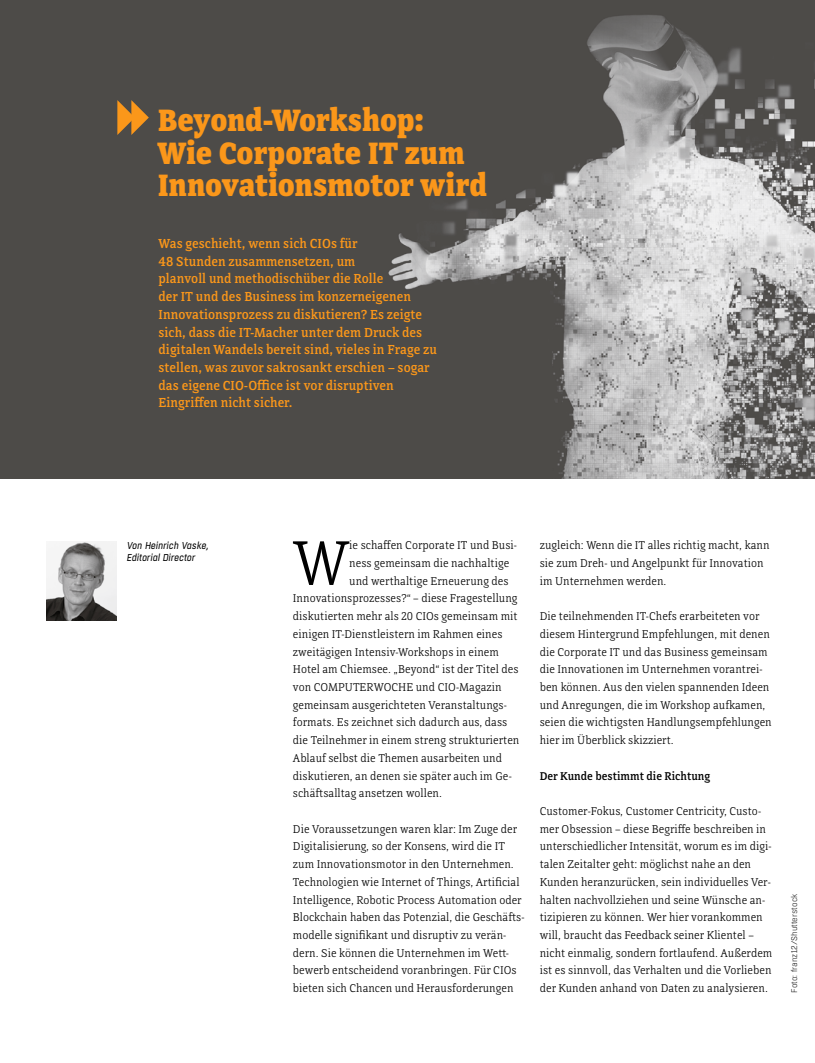
<style>
.page{position:relative;width:815px;height:1063px;background:#fff}
.page>*{position:absolute;margin:0;border:0;box-sizing:border-box;transform-origin:0 0}
._1_Fließ_1__Abs_groß{font:300 65.88px "Directa Serif";color:#000}
._1_Head_TT__title{font:800 32.5px/32.5px "Directa Serif";letter-spacing:-.005em;color:#fb971a}
._1_Vorspann_TT__abst{font:500 13.75px/17.8px "Directa Serif";color:#fb971a}
._1_Fließ{font:300 11.88px/17.8px "Directa Serif";color:#000}
._1_Fließ_1__Abs_groß-2{font:300 11.88px "Directa Serif";color:#000}
._1_Zwiti__subtitle{font:500 11.88px "Directa Serif";color:#000}
._1_BU{font:italic 10px/12.5px "Boxed";color:#000}
._0_Credit{font:300 8.12px "Boxed";color:#000}
</style>
<div class="page">
<img style="left:0;top:0;width:815px;height:478px">
<svg style="left:117px;top:100px;width:32px;height:35px"></svg>
<img style="left:46px;top:541px;width:71px;height:79px">
<p class="_1_Head_TT__title" style="left:158px;top:105px;width:331px">Beyond-Workshop:<br>Wie Corporate IT zum<br>Innovationsmotor wird</p>
<p class="_1_Vorspann_TT__abst" style="left:159px;top:235px;width:280px">Was geschieht, wenn sich CIOs für<br>48 Stunden zusammensetzen, um<br>planvoll und methodischüber die Rolle<br>der IT und des Business im konzerneigenen Innovationsprozess zu diskutieren? Es zeigte sich, dass die IT-Macher unter dem Druck des digitalen Wandels bereit sind, vieles in Frage zu stellen, was zuvor sakrosankt erschien – sogar das eigene CIO-Office ist vor disruptiven Eingriffen nicht sicher.</p>
<p class="_1_BU" style="left:126px;top:539px;width:83px">Von Heinrich Vaske,<br>Editorial Director</p>
<p class="_1_Fließ_1__Abs_groß" style="left:293px;top:524px;width:58px">W</p>
<p class="_1_Fließ_1__Abs_groß-2" style="left:349px;top:538px;width:169px">ie schaffen Corporate IT und Busi-</p>
<p class="_1_Fließ_1__Abs_groß-2" style="left:349px;top:556px;width:161px">ness gemeinsam die nachhaltige</p>
<p class="_1_Fließ_1__Abs_groß-2" style="left:349px;top:574px;width:161px">und werthaltige Erneuerung des</p>
<p class="_1_Fließ_1__Abs_groß-2" style="left:293px;top:591px;width:226px">Innovationsprozesses?“ – diese Fragestellung</p>
<p class="_1_Fließ_1__Abs_groß-2" style="left:293px;top:609px;width:226px">diskutierten mehr als 20 CIOs gemeinsam mit</p>
<p class="_1_Fließ_1__Abs_groß-2" style="left:293px;top:627px;width:211px">einigen IT-Dienstleistern im Rahmen eines</p>
<p class="_1_Fließ_1__Abs_groß-2" style="left:293px;top:645px;width:207px">zweitägigen Intensiv-Workshops in einem</p>
<p class="_1_Fließ_1__Abs_groß-2" style="left:293px;top:662px;width:227px">Hotel am Chiemsee. „Beyond“ ist der Titel des</p>
<p class="_1_Fließ_1__Abs_groß-2" style="left:293px;top:680px;width:210px">von COMPUTERWOCHE und CIO-Magazin</p>
<p class="_1_Fließ_1__Abs_groß-2" style="left:293px;top:698px;width:215px">gemeinsam ausgerichteten Veranstaltungs-</p>
<p class="_1_Fließ_1__Abs_groß-2" style="left:293px;top:715px;width:216px">formats. Es zeichnet sich dadurch aus, dass</p>
<p class="_1_Fließ_1__Abs_groß-2" style="left:293px;top:733px;width:228px">die Teilnehmer in einem streng strukturierten</p>
<p class="_1_Fließ_1__Abs_groß-2" style="left:293px;top:751px;width:211px">Ablauf selbst die Themen ausarbeiten und</p>
<p class="_1_Fließ_1__Abs_groß-2" style="left:293px;top:769px;width:220px">diskutieren, an denen sie später auch im Ge-</p>
<p class="_1_Fließ_1__Abs_groß-2" style="left:293px;top:786px;width:151px">schäftsalltag ansetzen wollen.</p>
<p class="_1_Fließ" style="left:293px;top:820px;width:233px">Die Voraussetzungen waren klar: Im Zuge der Digitalisierung, so der Konsens, wird die IT zum Innovationsmotor in den Unternehmen.<br>Technologien wie Internet of Things, Artificial Intelligence, Robotic Process Automation oder Blockchain haben das Potenzial, die Geschäfts&shy;modelle signifikant und disruptiv zu verän&shy;dern. Sie können die Unternehmen im Wett&shy;bewerb entscheidend voranbringen. Für CIOs bieten sich Chancen und Herausforderungen</p>
<p class="_1_Fließ" style="left:540px;top:536px;width:231px">zugleich: Wenn die IT alles richtig macht, kann sie zum Dreh- und Angelpunkt für Innovation im Unternehmen werden.</p>
<p class="_1_Fließ" style="left:540px;top:607px;width:234px">Die teilnehmenden IT-Chefs erarbeiteten vor diesem Hintergrund Empfehlungen, mit denen die Corporate IT und das Business gemeinsam die Innovationen im Unternehmen vorantrei&shy;ben können. Aus den vielen spannenden Ideen und Anregungen, die im Workshop aufkamen, seien die wichtigsten Handlungsempfehlungen hier im Überblick skizziert.</p>
<p class="_1_Zwiti__subtitle" style="left:540px;top:768px;width:172px">Der Kunde bestimmt die Richtung</p>
<p class="_1_Fließ" style="left:540px;top:802px;width:234px">Customer-Fokus, Customer Centricity, Custo&shy;mer Obsession – diese Begriffe beschreiben in unterschiedlicher Intensität, worum es im digi&shy;talen Zeitalter geht: möglichst nahe an den Kunden heranzurücken, sein individuelles Ver&shy;halten nachvollziehen und seine Wünsche an&shy;tizipieren zu können. Wer hier vorankommen will, braucht das Feedback seiner Klientel – nicht einmalig, sondern fortlaufend. Außerdem ist es sinnvoll, das Verhalten und die Vorlieben der Kunden anhand von Daten zu analysieren.</p>
<p class="_0_Credit" style="left:789px;top:993px;width:101px;rotate:-90deg">Foto: franz12/Shutterstock</p>
</div>
